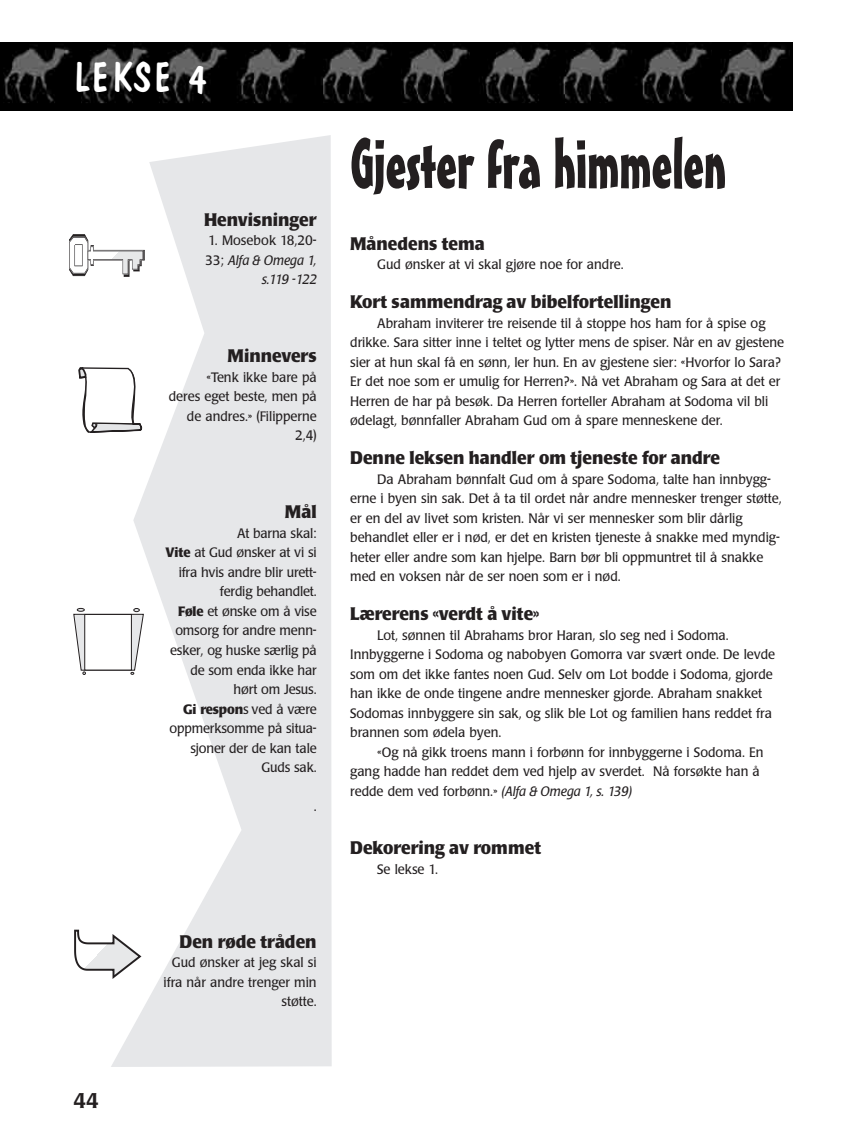
<style>
.page{position:relative;width:864px;height:1148px;background:#fff}
.page>*{position:absolute;margin:0;border:0;box-sizing:border-box;transform-origin:0 0}
.t1{font:69px "Mister Earl BT";letter-spacing:-.01em;color:#231f20;scale:.95 1}
.t2{font:42px "Dom Casual";letter-spacing:.025em;color:#fff}
.t3{font:500 21px "Poppl Laudatio";color:#231f20}
.t4{font:700 18px "Poppl Laudatio";color:#231f20;scale:.95 1}
.t5{font:13.5px/19.5px "Poppl Laudatio";color:#231f20;scale:.95 1}
.t6{font:italic 13.5px/19.5px "Poppl Laudatio";color:#231f20;text-align:right;scale:.95 1}
.s1{font-style:normal}
.s2{font-weight:700}
.s3{font-style:italic}
</style>
<div class="page">
<img style="left:0;top:43px;width:792px;height:68px">
<svg style="left:111px;top:135px;width:221px;height:931px;fill:#e6e7e9"></svg>
<svg style="left:69px;top:234px;width:76px;height:43px"></svg>
<svg style="left:78px;top:363px;width:65px;height:70px"></svg>
<svg style="left:73px;top:608px;width:71px;height:67px"></svg>
<div style="left:84px;top:614px;width:48px;height:56px;background:#fff;border:1px solid #231f20"></div>
<svg style="left:74px;top:928px;width:69px;height:53px"></svg>
<h2 class="t2" style="left:73px;top:61px;width:136px">LEKSE 4</h2>
<h3 class="t4" style="left:204px;top:212px;width:120px">Henvisninger</h3>
<p class="t6" style="left:205px;top:232px;width:119px"><span class="s1">1. Mosebok 18,20-<br>33;</span> Alfa &amp; Omega 1, s.119 -122</p>
<h3 class="t4" style="left:228px;top:349px;width:95px">Minnevers</h3>
<p class="t5" style="left:169px;top:369px;width:157px;text-align:right">«Tenk ikke bare på<br>deres eget beste, men på de andres.» (Filipperne<br>2,4)</p>
<h3 class="t4" style="left:285px;top:505px;width:35px">Mål</h3>
<p class="t5" style="left:166px;top:525px;width:160px;text-align:right">At barna skal:<br><span class="s2">Vite</span> at Gud ønsker at vi si ifra hvis andre blir urett&shy;ferdig behandlet.<br><span class="s2">Føle</span> et ønske om å vise omsorg for andre menn&shy;esker, og huske særlig på de som enda ikke har hørt om Jesus.<br><span class="s2">Gi respon</span>s ved å være oppmerksomme på situa&shy;sjoner der de kan tale<br>Guds sak.</p>
<p class="t5" style="left:314px;top:798px;width:5px">.</p>
<h3 class="t4" style="left:180px;top:934px;width:146px">Den røde tråden</h3>
<p class="t5" style="left:163px;top:954px;width:163px;text-align:right">Gud ønsker at jeg skal si ifra når andre trenger min støtte.</p>
<h1 class="t1" style="left:350px;top:136px;width:398px">Gjester fra himmelen</h1>
<h3 class="t4" style="left:350px;top:236px;width:143px">Månedens tema</h3>
<p class="t5" style="left:377px;top:256px;width:261px">Gud ønsker at vi skal gjøre noe for andre.</p>
<h3 class="t4" style="left:350px;top:294px;width:340px">Kort sammendrag av bibelfortellingen</h3>
<p class="t5" style="left:350px;top:314px;width:458px;text-indent:27px">Abraham inviterer tre reisende til å stoppe hos ham for å spise og drikke. Sara sitter inne i teltet og lytter mens de spiser. Når en av gjestene sier at hun skal få en sønn, ler hun. En av gjestene sier: «Hvorfor lo Sara?<br>Er det noe som er umulig for Herren?». Nå vet Abraham og Sara at det er Herren de har på besøk. Da Herren forteller Abraham at Sodoma vil bli ødelagt, bønnfaller Abraham Gud om å spare menneskene der.</p>
<h3 class="t4" style="left:350px;top:450px;width:391px">Denne leksen handler om tjeneste for andre</h3>
<p class="t5" style="left:350px;top:470px;width:456px;text-indent:27px">Da Abraham bønnfalt Gud om å spare Sodoma, talte han innbygg&shy;erne i byen sin sak. Det å ta til ordet når andre mennesker trenger støtte, er en del av livet som kristen. Når vi ser mennesker som blir dårlig behandlet eller er i nød, er det en kristen tjeneste å snakke med myndig&shy;heter eller andre som kan hjelpe. Barn bør bli oppmuntret til å snakke med en voksen når de ser noen som er i nød.</p>
<h3 class="t4" style="left:350px;top:606px;width:201px">Lærerens «verdt å vite»</h3>
<p class="t5" style="left:350px;top:626px;width:449px;text-indent:27px">Lot, sønnen til Abrahams bror Haran, slo seg ned i Sodoma.<br>Innbyggerne i Sodoma og nabobyen Gomorra var svært onde. De levde som om det ikke fantes noen Gud. Selv om Lot bodde i Sodoma, gjorde han ikke de onde tingene andre mennesker gjorde. Abraham snakket Sodomas innbyggere sin sak, og slik ble Lot og familien hans reddet fra brannen som ødela byen.</p>
<p class="t5" style="left:350px;top:743px;width:437px;text-indent:27px">«Og nå gikk troens mann i forbønn for innbyggerne i Sodoma. En gang hadde han reddet dem ved hjelp av sverdet. Nå forsøkte han å redde dem ved forbønn.» <span class="s3">(Alfa &amp; Omega 1, s. 139)</span></p>
<h3 class="t4" style="left:350px;top:840px;width:202px">Dekorering av rommet</h3>
<p class="t5" style="left:377px;top:860px;width:66px">Se lekse 1.</p>
<h3 class="t3" style="left:73px;top:1092px;width:27px">44</h3>
</div>
